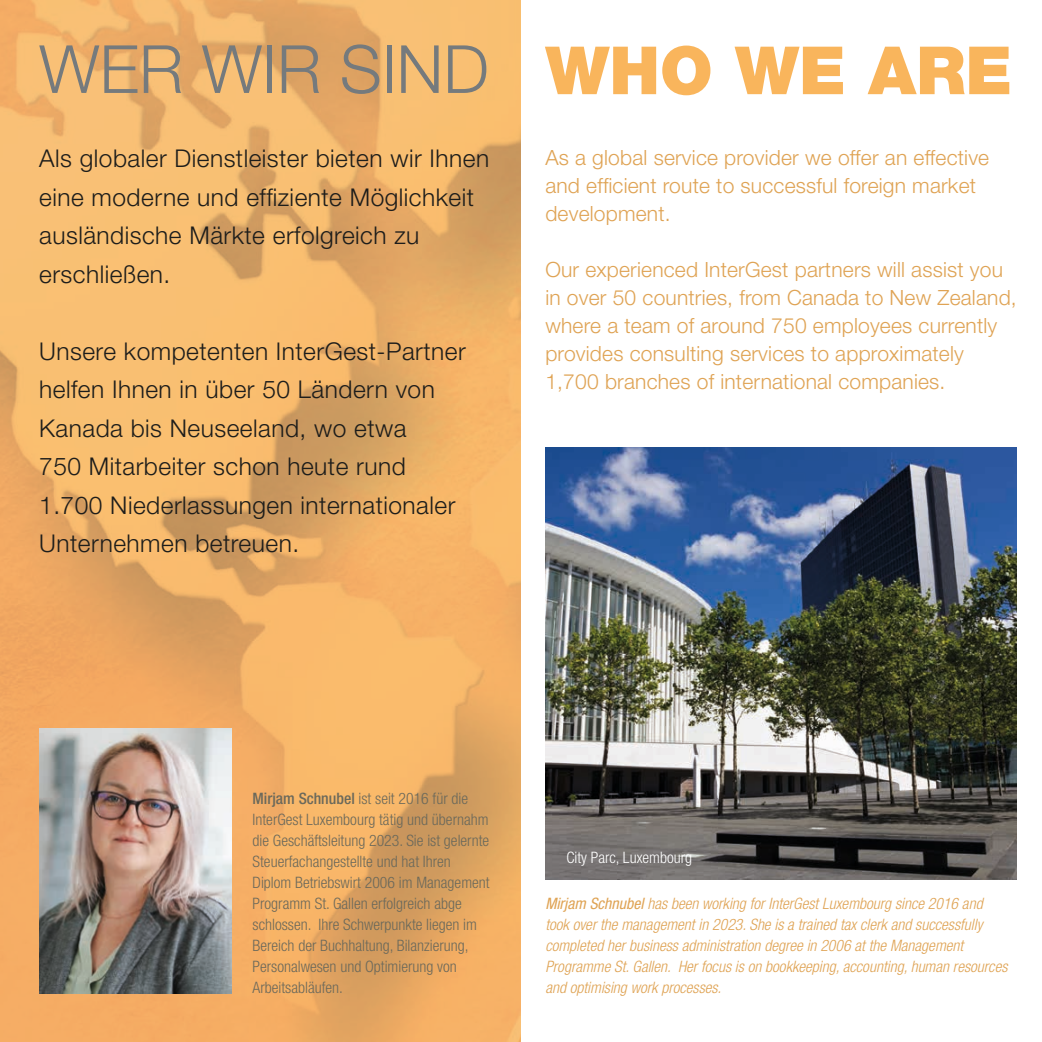
<style>
.page{position:relative;width:1042px;height:1042px;background:#fff}
.page>*{position:absolute;margin:0;border:0;box-sizing:border-box;transform-origin:0 0}
.t1{font:300 66.5px "Helvetica Neue LT Pro";color:#757a7d}
.t2{font:900 66.5px "Helvetica Neue LT Pro";color:#f9b55c}
.t3{font:300 24.5px/38.5px "Helvetica Neue LT Pro";letter-spacing:.02em;color:#1d1d1b}
.t4{font:300 21px/28px "Helvetica Neue LT Pro";letter-spacing:.01em;color:#dfa354}
.t5{font:300 condensed 15.75px/21px "Helvetica Neue LT Pro";color:#6b695b}
.t6{font:italic 300 condensed 15.75px/21px "Helvetica Neue LT Pro";color:#dfa354}
.t7{font:300 condensed 15.75px "Helvetica Neue LT Pro";color:#fff}
.s1{font-weight:500}
.s2{font-weight:400}
</style>
<div class="page">
<img style="left:0;top:0;width:520px;height:1042px">
<img style="left:39px;top:728px;width:193px;height:265px">
<img style="left:545px;top:447px;width:471px;height:432px">
<svg style="left:0;top:0;width:6px;height:2px"></svg>
<h1 class="t1" style="left:39px;top:29px;width:451px">WER WIR SIND</h1>
<h2 class="t3" style="left:39px;top:139px;width:451px">Als globaler Dienstleister bieten wir Ihnen eine moderne und effiziente Möglichkeit ausländische Märkte erfolgreich zu erschließen.</h2>
<h2 class="t3" style="left:39px;top:331px;width:428px">Unsere kompetenten InterGest-Partner helfen Ihnen in über 50 Ländern von Kanada bis Neuseeland, wo etwa<br>750 Mitarbeiter schon heute rund 1.700 Niederlassungen internationaler Unternehmen betreuen.</h2>
<h1 class="t2" style="left:545px;top:31px;width:468px">WHO WE ARE</h1>
<h3 class="t4" style="left:545px;top:143px;width:445px">As a global service provider we offer an effective and efficient route to successful foreign market development.</h3>
<p class="t4" style="left:545px;top:255px;width:473px">Our experienced InterGest partners will assist you in over 50 countries, from Canada to New Zealand, where a team of around 750 employees currently provides consulting services to approximately 1,700 branches of international companies.</p>
<p class="t5" style="left:253px;top:788px;width:238px"><span class="s1">Mirjam Schnubel</span> ist seit 2016 für die InterGest Luxembourg tätig und übernahm die Geschäftsleitung 2023. Sie ist gelernte Steuerfachangestellte und hat Ihren Diplom Betriebswirt 2006 im Management Programm St. Gallen erfolgreich abge schlossen. Ihre Schwerpunkte liegen im Bereich der Buchhaltung, Bilanzierung, Personalwesen und Optimierung von Arbeitsabläufen.</p>
<p class="t7" style="left:566px;top:848px;width:127px">City Parc, Luxembourg</p>
<p class="t6" style="left:545px;top:893px;width:464px"><span class="s2">Mirjam Schnubel</span> has been working for InterGest Luxembourg since 2016 and took over the management in 2023. She is a trained tax clerk and successfully completed her business administration degree in 2006 at the Management Programme St. Gallen. Her focus is on bookkeeping, accounting, human resources and optimising work processes.</p>
</div>
